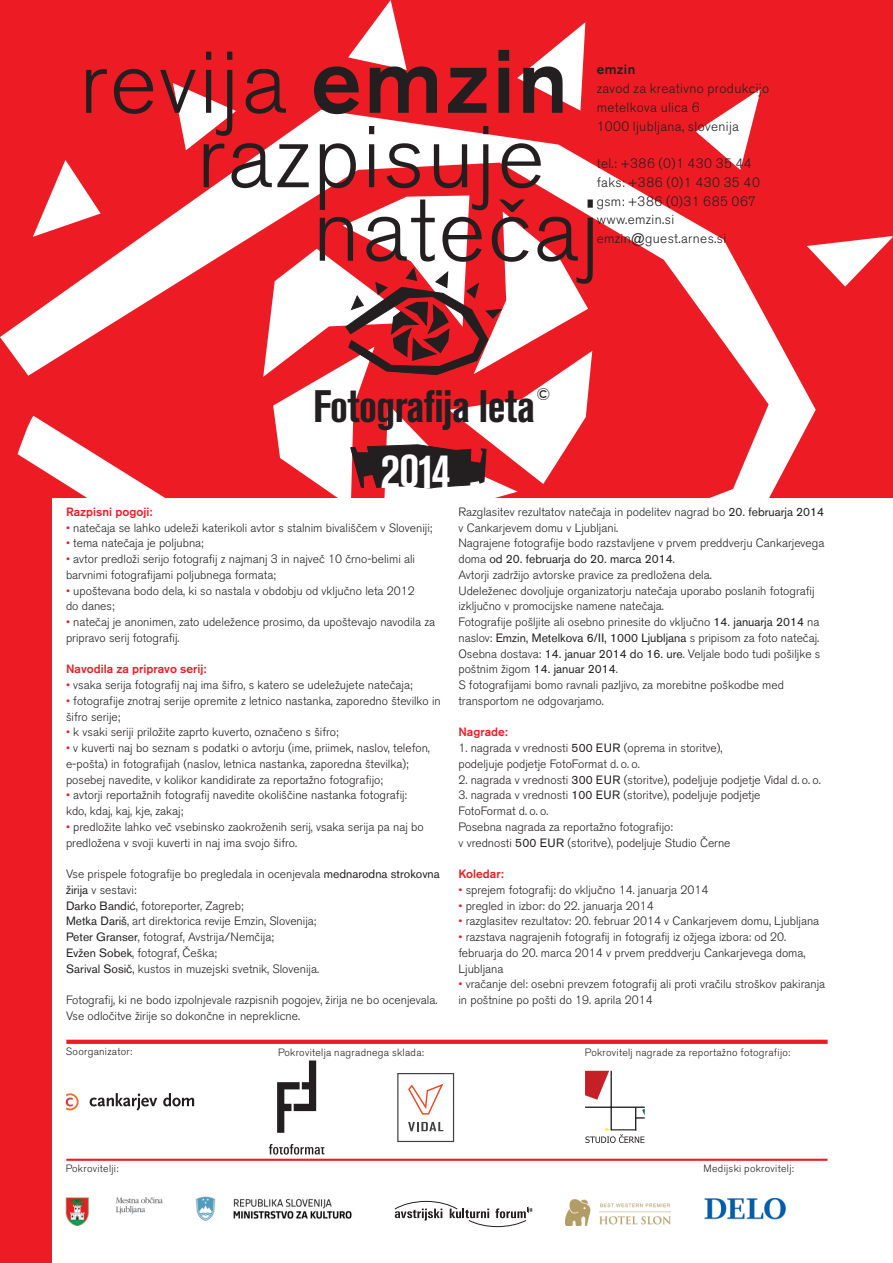
<style>
.page{position:relative;width:893px;height:1263px;background:#fff}
.page>*{position:absolute;margin:0;border:0;box-sizing:border-box;transform-origin:0 0}
.t1{font:300 90px "SS Akzidenz Grotesk BE";letter-spacing:.025em;color:#231f20}
.t2{font:700 condensed 48.6px "SS Akzidenz Grotesk BE";color:#fff}
.t3{font:700 condensed 45.15px "SS Akzidenz Grotesk BE";letter-spacing:-.015em;color:#231f20}
.t4{font:16.65px "SS Akzidenz Grotesk BE";color:#231f20}
.t5{font:300 13.5px/18.8px "SS Akzidenz Grotesk BE";letter-spacing:.025em;color:#231f20}
.t6{font:500 13.5px "SS Akzidenz Grotesk BE";letter-spacing:.025em;color:#231f20}
.t7{font:300 12px/15.8px "SS Akzidenz Grotesk BE";color:#231f20}
.t8{font:500 12px "SS Akzidenz Grotesk BE";color:#ed1c24}
.t9{font:300 10.5px "SS Akzidenz Grotesk BE";letter-spacing:.025em;color:#231f20}
.s1{font-weight:500}
.s2{font-family:"Arial";font-weight:400}
.s3{color:#ed1c24}
.s4{font-weight:400}
</style>
<div class="page">
<div style="left:0;top:471px;width:51px;height:792px;background:#ed1c24"></div>
<svg style="left:585px;top:1071px;width:60px;height:72px"></svg>
<svg style="left:394px;top:1200px;width:138px;height:27px"></svg>
<div style="left:0;top:0;width:893px;height:497px;background:#ed1c24"></div>
<svg style="left:0;top:110px;width:816px;height:501px"></svg>
<svg style="left:807px;top:236px;width:86px;height:51px"></svg>
<svg style="left:33px;top:160px;width:68px;height:77px"></svg>
<svg style="left:696px;top:89px;width:65px;height:81px"></svg>
<svg style="left:173px;top:83px;width:63px;height:67px"></svg>
<svg style="left:517px;top:22px;width:68px;height:89px"></svg>
<svg style="left:348px;top:0;width:59px;height:70px"></svg>
<svg style="left:263px;top:195px;width:329px;height:334px"></svg>
<svg style="left:66px;top:1040px;width:762px;height:4px;fill:#ed1c24"></svg>
<svg style="left:66px;top:1093px;width:13px;height:17px"></svg>
<svg style="left:90px;top:1093px;width:67px;height:17px"></svg>
<svg style="left:163px;top:1093px;width:31px;height:13px"></svg>
<hr style="left:66px;top:1159px;width:761px;height:2px;background:#ed1c24">
<img style="left:565px;top:1199px;width:106px;height:27px">
<svg style="left:269px;top:1144px;width:55px;height:10px"></svg>
<svg style="left:277px;top:1060px;width:39px;height:73px"></svg>
<div style="left:397px;top:1073px;width:57px;height:69px;border:1px solid #414142"></div>
<svg style="left:408px;top:1084px;width:35px;height:30px"></svg>
<svg style="left:408px;top:1122px;width:35px;height:9px"></svg>
<img style="left:65px;top:1197px;width:24px;height:29px">
<img style="left:116px;top:1197px;width:47px;height:7px">
<img style="left:116px;top:1206px;width:28px;height:9px">
<img style="left:704px;top:1198px;width:82px;height:22px">
<img style="left:195px;top:1196px;width:157px;height:25px">
<h1 class="t1" style="left:79px;top:46px;width:490px">revija <span class="s1">emzin</span></h1>
<p class="t6" style="left:597px;top:64px;width:40px">emzin</p>
<p class="t5" style="left:597px;top:81px;width:174px">zavod za kreativno produkcijo metelkova ulica 6<br>1000 ljubljana, slovenija</p>
<p class="t5" style="left:597px;top:156px;width:165px">tel.: +386 (0)1 430 35 44 faks: +386 (0)1 430 35 40 gsm: +386 (0)31 685 067 www.emzin.si emzin<span class="s2">@</span>guest.arnes.si</p>
<h1 class="t1" style="left:197px;top:120px;width:349px">razpisuje</h1>
<h1 class="t1" style="left:313px;top:194px;width:288px">nate~aj</h1>
<h3 class="t3" style="left:313px;top:388px;width:223px">Fotografija leta</h3>
<h3 class="t4" style="left:536px;top:388px;width:15px">©</h3>
<h2 class="t2" style="left:381px;top:451px;width:71px">2014</h2>
<p class="t8" style="left:66px;top:507px;width:88px">Razpisni pogoji:</p>
<p class="t7" style="left:66px;top:521px;width:368px"><span class="s3">•</span> nate~aja se lahko udele`i katerikoli avtor s stalnim bivali{~em v Sloveniji;</p>
<p class="t7" style="left:66px;top:536px;width:139px"><span class="s3">•</span> tema nate~aja je poljubna;</p>
<p class="t7" style="left:66px;top:552px;width:351px"><span class="s3">•</span> avtor predlo`i serijo fotografij z najmanj 3 in najve~ 10 ~rno-belimi ali</p>
<p class="t7" style="left:66px;top:584px;width:350px"><span class="s3">•</span> upo{tevana bodo dela, ki so nastala v obdobju od vklju~no leta 2012</p>
<p class="t7" style="left:66px;top:615px;width:371px"><span class="s3">•</span> nate~aj je anonimen, zato udele`ence prosimo, da upo{tevajo navodila za</p>
<p class="t8" style="left:66px;top:664px;width:142px">Navodila za pripravo serij:</p>
<p class="t7" style="left:66px;top:678px;width:348px"><span class="s3">•</span> vsaka serija fotografij naj ima {ifro, s katero se udele`ujete nate~aja;</p>
<p class="t7" style="left:66px;top:694px;width:376px"><span class="s3">•</span> fotografije znotraj serije opremite z letnico nastanka, zaporedno {tevilko in</p>
<p class="t7" style="left:66px;top:725px;width:274px"><span class="s3">•</span> k vsaki seriji prilo`ite zaprto kuverto, ozna~eno s {ifro;</p>
<p class="t7" style="left:66px;top:741px;width:365px"><span class="s3">•</span> v kuverti naj bo seznam s podatki o avtorju (ime, priimek, naslov, telefon,</p>
<p class="t7" style="left:66px;top:788px;width:343px"><span class="s3">•</span> avtorji reporta`nih fotografij navedite okoli{~ine nastanka fotografij:</p>
<p class="t7" style="left:66px;top:820px;width:359px"><span class="s3">•</span> predlo`ite lahko ve~ vsebinsko zaokro`enih serij, vsaka serija pa naj bo</p>
<p class="t7" style="left:66px;top:568px;width:211px">barvnimi fotografijami poljubnega formata;</p>
<p class="t7" style="left:66px;top:599px;width:50px">do danes;</p>
<p class="t7" style="left:66px;top:631px;width:115px">pripravo serij fotografij.</p>
<p class="t7" style="left:66px;top:710px;width:56px">{ifro serije;</p>
<p class="t7" style="left:66px;top:757px;width:344px">e-po{ta) in fotografijah (naslov, letnica nastanka, zaporedna {tevilka); posebej navedite, v kolikor kandidirate za reporta`no fotografijo;</p>
<p class="t7" style="left:66px;top:804px;width:119px">kdo, kdaj, kaj, kje, zakaj;</p>
<p class="t7" style="left:66px;top:836px;width:233px">predlo`ena v svoji kuverti in naj ima svojo {ifro.</p>
<p class="t7" style="left:66px;top:867px;width:375px">Vse prispele fotografije bo pregledala in ocenjevala <span class="s4">mednarodna strokovna `irija</span> v sestavi:<br><span class="s4">Darko Bandi}</span>, fotoreporter, Zagreb;<br><span class="s4">Metka Dari{</span>, art direktorica revije Emzin, Slovenija;<br><span class="s4">Peter Granser</span>, fotograf, Avstrija/Nem~ija;<br><span class="s4">Ev`en Sobek</span>, fotograf, ^e{ka;<br><span class="s4">Sarival Sosi~</span>, kustos in muzejski svetnik, Slovenija.</p>
<p class="t7" style="left:66px;top:993px;width:373px">Fotografij, ki ne bodo izpolnjevale razpisnih pogojev, `irija ne bo ocenjevala.<br>Vse odlo~itve `irije so dokon~ne in nepreklicne.</p>
<p class="t7" style="left:458px;top:505px;width:367px">Razglasitev rezultatov nate~aja in podelitev nagrad bo <span class="s4">20. februarja 2014 </span>v Cankarjevem domu v Ljubljani.<br>Nagrajene fotografije bodo razstavljene v prvem preddverju Cankarjevega doma <span class="s4">od 20. februarja do 20. marca 2014</span>.<br>Avtorji zadr`ijo avtorske pravice za predlo`ena dela.<br>Udele`enec dovoljuje organizatorju nate~aja uporabo poslanih fotografij izklju~no v promocijske namene nate~aja.<br>Fotografije po{ljite ali osebno prinesite do vklju~no <span class="s4">14. januarja 2014</span> na naslov: <span class="s4">Emzin, Metelkova 6/II, 1000 Ljubljana</span> s pripisom za foto nate~aj.<br>Osebna dostava: <span class="s4">14. januar 2014 do 16. ure</span>. Veljale bodo tudi po{iljke s po{tnim `igom <span class="s4">14. januar 2014</span>.<br>S fotografijami bomo ravnali pazljivo, za morebitne po{kodbe med transportom ne odgovarjamo.</p>
<p class="t7" style="left:458px;top:741px;width:266px">1. nagrada v vrednosti <span class="s4">500 EUR</span> (oprema in storitve), podeljuje podjetje FotoFormat d. o. o.</p>
<p class="t7" style="left:458px;top:773px;width:364px">2. nagrada v vrednosti <span class="s4">300 EUR</span> (storitve), podeljuje podjetje Vidal d. o. o.</p>
<p class="t7" style="left:458px;top:788px;width:304px">3. nagrada v vrednosti <span class="s4">100 EUR</span> (storitve), podeljuje podjetje FotoFormat d. o. o.<br>Posebna nagrada za reporta`no fotografijo:<br>v vrednosti <span class="s4">500 EUR</span> (storitve), podeljuje Studio ^erne</p>
<p class="t7" style="left:458px;top:883px;width:252px"><span class="s3">•</span> sprejem fotografij: do vklju~no 14. januarja 2014</p>
<p class="t7" style="left:458px;top:899px;width:197px"><span class="s3">•</span> pregled in izbor: do 22. januarja 2014</p>
<p class="t7" style="left:458px;top:914px;width:362px"><span class="s3">•</span> razglasitev rezultatov: 20. februar 2014 v Cankarjevem domu, Ljubljana</p>
<p class="t7" style="left:458px;top:930px;width:349px"><span class="s3">•</span> razstava nagrajenih fotografij in fotografij iz o`jega izbora: od 20. februarja do 20. marca 2014 v prvem preddverju Cankarjevega doma,<br>Ljubljana</p>
<p class="t7" style="left:458px;top:977px;width:368px"><span class="s3">•</span> vra~anje del: osebni prevzem fotografij ali proti vra~ilu stro{kov pakiranja in po{tnine po po{ti do 19. aprila 2014</p>
<p class="t8" style="left:458px;top:727px;width:51px">Nagrade:</p>
<p class="t8" style="left:458px;top:869px;width:47px">Koledar:</p>
<p class="t9" style="left:66px;top:1047px;width:68px">Soorganizator:</p>
<p class="t9" style="left:66px;top:1164px;width:54px">Pokrovitelji:</p>
<p class="t9" style="left:278px;top:1048px;width:148px">Pokrovitelja nagradnega sklada:</p>
<p class="t9" style="left:585px;top:1048px;width:207px">Pokrovitelj nagrade za reporta`no fotografijo:</p>
<p class="t9" style="left:703px;top:1164px;width:92px">Medijski pokrovitelj:</p>
</div>
